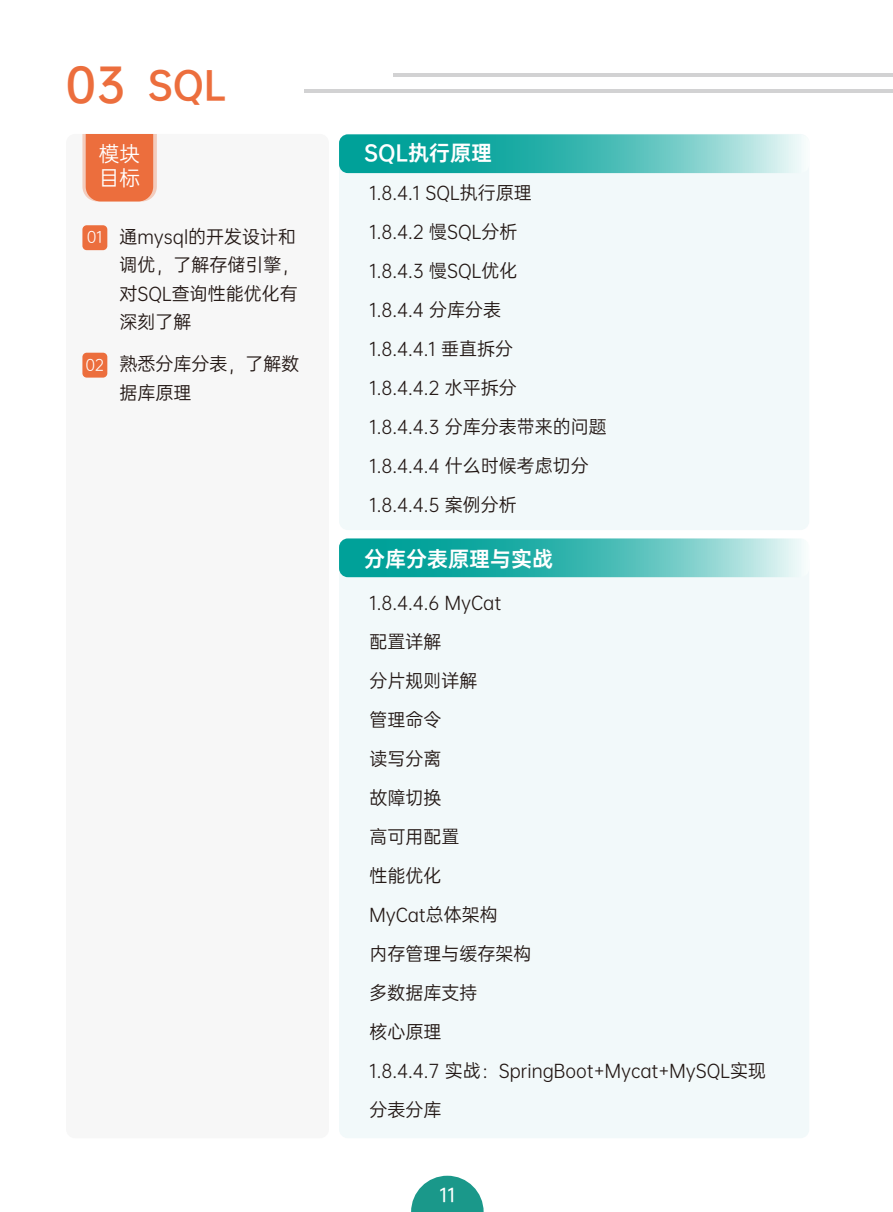
<style>
.page{position:relative;width:893px;height:1212px;background:#fff}
.page>*{position:absolute;margin:0;border:0;box-sizing:border-box;transform-origin:0 0}
.t1{font:37.5px "OPPO Sans B";color:#ec6e3d}
.t2{font:21px "OPPO Sans B";color:#fff}
.t3{font:20.55px/24.6px "OPPO Sans R";color:#fff}
.t4{font:18px/39px "OPPO Sans R";color:#231815}
.t5{font:18px "OPPO Sans M";color:#fff}
.t6{font:15px "OPPO Sans R";color:#fff}
.s1{font-size:45px}
</style>
<div class="page">
<div style="left:339px;top:134px;width:470px;height:396px;background:#f2f9fa;border-radius:9px"></div>
<div style="left:339px;top:552px;width:470px;height:586px;background:#f2f9fa;border-radius:9px"></div>
<div style="left:66px;top:134px;width:263px;height:1004px;background:#f7f7f7;border-radius:9px"></div>
<svg style="left:82px;top:134px;width:75px;height:67px;background:#ec7a4d"></svg>
<div style="left:82px;top:225px;width:25px;height:25px;background:#ec6e3d;border-radius:4px"></div>
<div style="left:82px;top:353px;width:25px;height:25px;background:#ec6e3d;border-radius:4px"></div>
<hr style="left:304px;top:89px;width:589px;height:4px;background:#d2d2d3">
<hr style="left:393px;top:73px;width:500px;height:4px;background:#d2d2d3">
<svg style="left:339px;top:134px;width:454px;height:39px;background:#48bbb5"></svg>
<svg style="left:339px;top:538px;width:465px;height:39px;background:#4dbdb7"></svg>
<svg style="left:411px;top:1176px;width:73px;height:36px"></svg>
<h1 class="t1" style="left:66px;top:54px;width:162px"><span class="s1">03</span> SQL</h1>
<p class="t3" style="left:99px;top:140px;width:43px">模块目标</p>
<p class="t6" style="left:87px;top:226px;width:17px">01</p>
<p class="t6" style="left:86px;top:353px;width:20px">02</p>
<p class="t4" style="left:119px;top:221px;width:181px;line-height:28.5px">通mysql的开发设计和调优，了解存储引擎，对SQL查询性能优化有深刻了解</p>
<p class="t4" style="left:119px;top:349px;width:181px;line-height:28.5px">熟悉分库分表，了解数据库原理</p>
<p class="t2" style="left:364px;top:135px;width:129px">SQL执行原理</p>
<p class="t4" style="left:369px;top:172px;width:239px">1.8.4.1 SQL执行原理<br>1.8.4.2 慢SQL分析<br>1.8.4.3 慢SQL优化<br>1.8.4.4 分库分表<br>1.8.4.4.1 垂直拆分<br>1.8.4.4.2 水平拆分<br>1.8.4.4.3 分库分表带来的问题<br>1.8.4.4.4 什么时候考虑切分<br>1.8.4.4.5 案例分析</p>
<p class="t2" style="left:364px;top:541px;width:190px">分库分表原理与实战</p>
<p class="t4" style="left:369px;top:582px;width:398px">1.8.4.4.6 MyCat<br>配置详解<br>分片规则详解<br>管理命令<br>读写分离<br>故障切换<br>高可用配置<br>性能优化<br>MyCat总体架构<br>内存管理与缓存架构<br>多数据库支持<br>核心原理<br>1.8.4.4.7 实战：SpringBoot+Mycat+MySQL实现分表分库</p>
<p class="t5" style="left:439px;top:1180px;width:17px">11</p>
</div>
